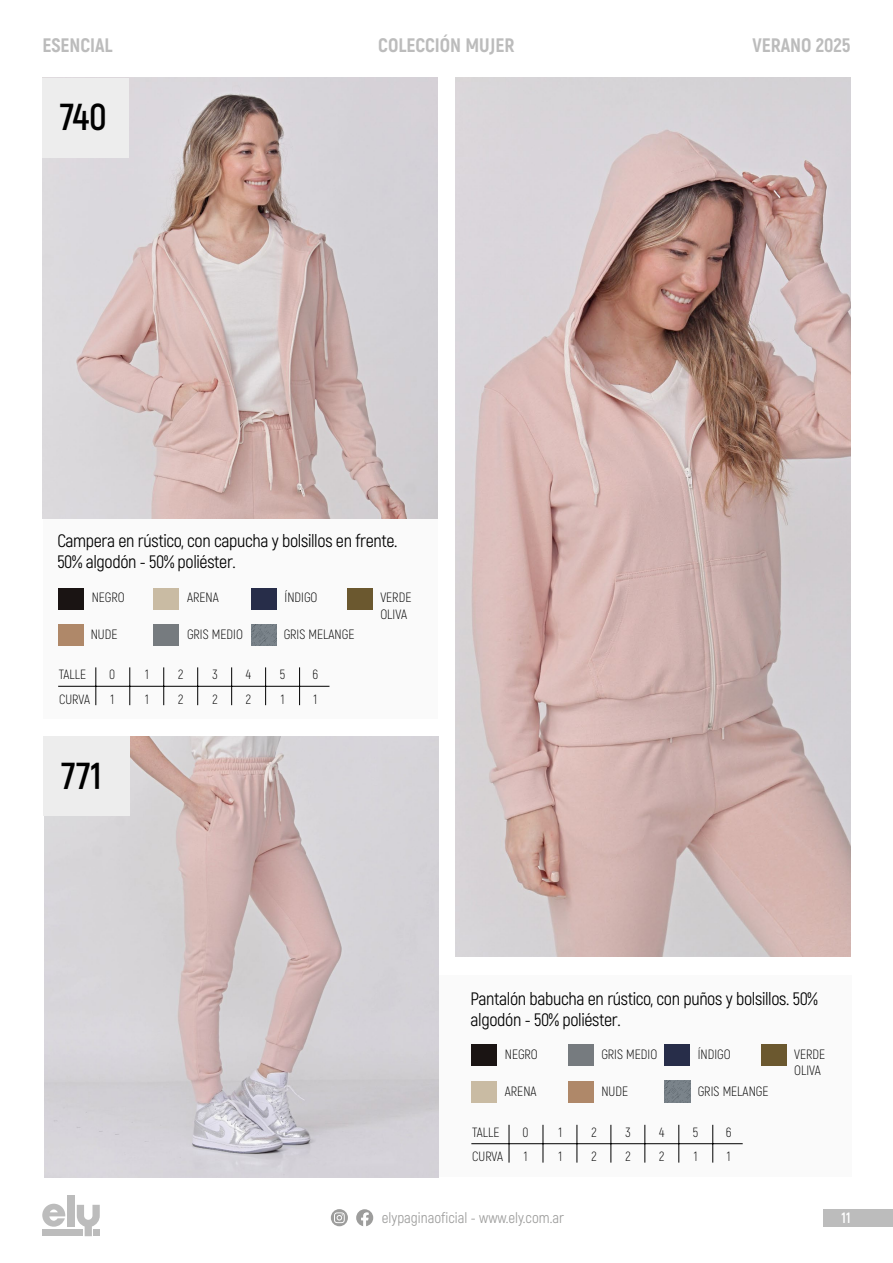
<style>
.page{position:relative;width:893px;height:1263px;background:#fff}
.page>*{position:absolute;margin:0;border:0;box-sizing:border-box;transform-origin:0 0}
.t1{font:700 37.5px "Akrobat";color:#000}
.t2{font:800 19.5px "Akrobat";color:#bcbcbc}
.t3{font:18px/21px "Akrobat";letter-spacing:-.02em;color:#000}
.t4{font:15px "Akrobat";color:#9d9d9c}
.t5{font:700 15px "Akrobat";color:#fff}
.t6{font:300 13.5px/16.2px "Akrobat";color:#000}
.t7{font:300 13.35px "Akrobat";color:#000}
</style>
<div class="page">
<svg style="left:42px;top:1204px;width:23px;height:23px"></svg>
<svg style="left:77px;top:1205px;width:23px;height:31px"></svg>
<div style="left:67px;top:1195px;width:7px;height:32px;background:#bcbcbc"></div>
<div style="left:43px;top:1229px;width:40px;height:7px;background:#bcbcbc"></div>
<div style="left:94px;top:1229px;width:6px;height:7px;background:#bcbcbc"></div>
<svg style="left:356px;top:1209px;width:17px;height:17px"></svg>
<div style="left:331px;top:1209px;width:17px;height:17px;background:#9d9d9c;border-radius:50%"></div>
<svg style="left:334px;top:1212px;width:11px;height:11px"></svg>
<div style="left:824px;top:1209px;width:69px;height:18px;background:#bcbcbc"></div>
<div style="left:439px;top:975px;width:413px;height:202px;background:#fafafa"></div>
<img style="left:44px;top:736px;width:395px;height:441px">
<div style="left:44px;top:736px;width:86px;height:80px;background:#ededed"></div>
<div style="left:43px;top:519px;width:394px;height:200px;background:#fafafa"></div>
<img style="left:456px;top:78px;width:394px;height:879px">
<div style="left:58px;top:588px;width:26px;height:21px;background:#1a1413"></div>
<div style="left:251px;top:588px;width:26px;height:21px;background:#272d49"></div>
<div style="left:347px;top:588px;width:26px;height:21px;background:#6b582f"></div>
<div style="left:154px;top:588px;width:25px;height:21px;background:#c9bba3"></div>
<div style="left:154px;top:624px;width:25px;height:22px;background:#767b7f"></div>
<hr style="left:58px;top:686px;width:271px;height:1px;background:#000">
<hr style="left:96px;top:667px;width:1px;height:38px;background:#000">
<hr style="left:130px;top:667px;width:1px;height:38px;background:#000">
<hr style="left:163px;top:667px;width:1px;height:38px;background:#000">
<hr style="left:197px;top:667px;width:1px;height:38px;background:#000">
<hr style="left:231px;top:667px;width:1px;height:38px;background:#000">
<hr style="left:265px;top:667px;width:1px;height:38px;background:#000">
<hr style="left:299px;top:667px;width:1px;height:38px;background:#000">
<div style="left:58px;top:624px;width:26px;height:22px;background:#af8869"></div>
<img style="left:43px;top:78px;width:394px;height:441px">
<div style="left:42px;top:78px;width:87px;height:79px;background:#ededed"></div>
<div style="left:471px;top:1045px;width:26px;height:21px;background:#1a1413"></div>
<div style="left:664px;top:1045px;width:26px;height:21px;background:#272d49"></div>
<div style="left:568px;top:1045px;width:26px;height:21px;background:#767b7f"></div>
<div style="left:761px;top:1045px;width:25px;height:21px;background:#6b582f"></div>
<hr style="left:471px;top:1143px;width:272px;height:1px;background:#000">
<hr style="left:509px;top:1125px;width:1px;height:37px;background:#000">
<hr style="left:543px;top:1125px;width:1px;height:37px;background:#000">
<hr style="left:577px;top:1125px;width:1px;height:37px;background:#000">
<hr style="left:611px;top:1125px;width:1px;height:37px;background:#000">
<hr style="left:645px;top:1125px;width:1px;height:37px;background:#000">
<hr style="left:679px;top:1125px;width:1px;height:37px;background:#000">
<hr style="left:712px;top:1125px;width:1px;height:37px;background:#000">
<div style="left:471px;top:1081px;width:26px;height:21px;background:#c9bba3"></div>
<div style="left:568px;top:1081px;width:26px;height:21px;background:#af8869"></div>
<img style="left:664px;top:1081px;width:26px;height:21px">
<img style="left:251px;top:624px;width:26px;height:22px">
<p class="t2" style="left:42px;top:33px;width:72px">ESENCIAL</p>
<p class="t2" style="left:378px;top:33px;width:138px">COLECCIÓN MUJER</p>
<p class="t2" style="left:752px;top:33px;width:100px">VERANO 2025</p>
<h1 class="t1" style="left:60px;top:94px;width:48px">740</h1>
<p class="t3" style="left:57px;top:531px;width:342px">Campera en rústico, con capucha y bolsillos en frente.<br>50% algodón - 50% poliéster.</p>
<p class="t6" style="left:92px;top:589px;width:34px">NEGRO</p>
<p class="t6" style="left:285px;top:589px;width:34px">ÍNDIGO</p>
<p class="t6" style="left:380px;top:589px;width:32px">VERDE<br>OLIVA</p>
<p class="t6" style="left:187px;top:589px;width:33px">ARENA</p>
<p class="t6" style="left:187px;top:626px;width:57px">GRIS MEDIO</p>
<p class="t6" style="left:91px;top:626px;width:28px">NUDE</p>
<p class="t6" style="left:284px;top:626px;width:72px">GRIS MELANGE</p>
<p class="t7" style="left:59px;top:667px;width:29px">TALLE</p>
<p class="t7" style="left:109px;top:667px;width:8px">0</p>
<p class="t7" style="left:145px;top:667px;width:5px">1</p>
<p class="t7" style="left:178px;top:667px;width:7px">2</p>
<p class="t7" style="left:212px;top:667px;width:7px">3</p>
<p class="t7" style="left:246px;top:667px;width:7px">4</p>
<p class="t7" style="left:280px;top:667px;width:7px">5</p>
<p class="t7" style="left:313px;top:667px;width:7px">6</p>
<p class="t7" style="left:59px;top:691px;width:32px">CURVA</p>
<p class="t7" style="left:110px;top:691px;width:5px">1</p>
<p class="t7" style="left:145px;top:691px;width:5px">1</p>
<p class="t7" style="left:178px;top:691px;width:7px">2</p>
<p class="t7" style="left:212px;top:691px;width:7px">2</p>
<p class="t7" style="left:246px;top:691px;width:7px">2</p>
<p class="t7" style="left:281px;top:691px;width:5px">1</p>
<p class="t7" style="left:314px;top:691px;width:5px">1</p>
<h1 class="t1" style="left:62px;top:752px;width:52px">865</h1>
<h1 class="t1" style="left:62px;top:752px;width:42px">771</h1>
<p class="t3" style="left:471px;top:988px;width:349px">Pantalón babucha en rústico, con puños y bolsillos. 50% algodón - 50% poliéster.</p>
<p class="t6" style="left:601px;top:1046px;width:57px">GRIS MEDIO</p>
<p class="t6" style="left:698px;top:1046px;width:34px">ÍNDIGO</p>
<p class="t6" style="left:794px;top:1046px;width:32px">VERDE<br>OLIVA</p>
<p class="t6" style="left:505px;top:1046px;width:34px">NEGRO</p>
<p class="t6" style="left:505px;top:1083px;width:33px">ARENA</p>
<p class="t6" style="left:601px;top:1083px;width:28px">NUDE</p>
<p class="t6" style="left:698px;top:1083px;width:72px">GRIS MELANGE</p>
<p class="t7" style="left:472px;top:1124px;width:29px">TALLE</p>
<p class="t7" style="left:522px;top:1124px;width:8px">0</p>
<p class="t7" style="left:558px;top:1124px;width:5px">1</p>
<p class="t7" style="left:591px;top:1124px;width:7px">2</p>
<p class="t7" style="left:626px;top:1124px;width:7px">3</p>
<p class="t7" style="left:659px;top:1124px;width:7px">4</p>
<p class="t7" style="left:693px;top:1124px;width:7px">5</p>
<p class="t7" style="left:726px;top:1124px;width:7px">6</p>
<p class="t7" style="left:472px;top:1148px;width:32px">CURVA</p>
<p class="t7" style="left:524px;top:1148px;width:5px">1</p>
<p class="t7" style="left:558px;top:1148px;width:5px">1</p>
<p class="t7" style="left:591px;top:1148px;width:7px">2</p>
<p class="t7" style="left:626px;top:1148px;width:7px">2</p>
<p class="t7" style="left:659px;top:1148px;width:7px">2</p>
<p class="t7" style="left:694px;top:1148px;width:5px">1</p>
<p class="t7" style="left:727px;top:1148px;width:5px">1</p>
<p class="t4" style="left:382px;top:1208px;width:184px">elypaginaoficial - www.ely.com.ar</p>
<p class="t5" style="left:841px;top:1208px;width:10px">11</p>
</div>
